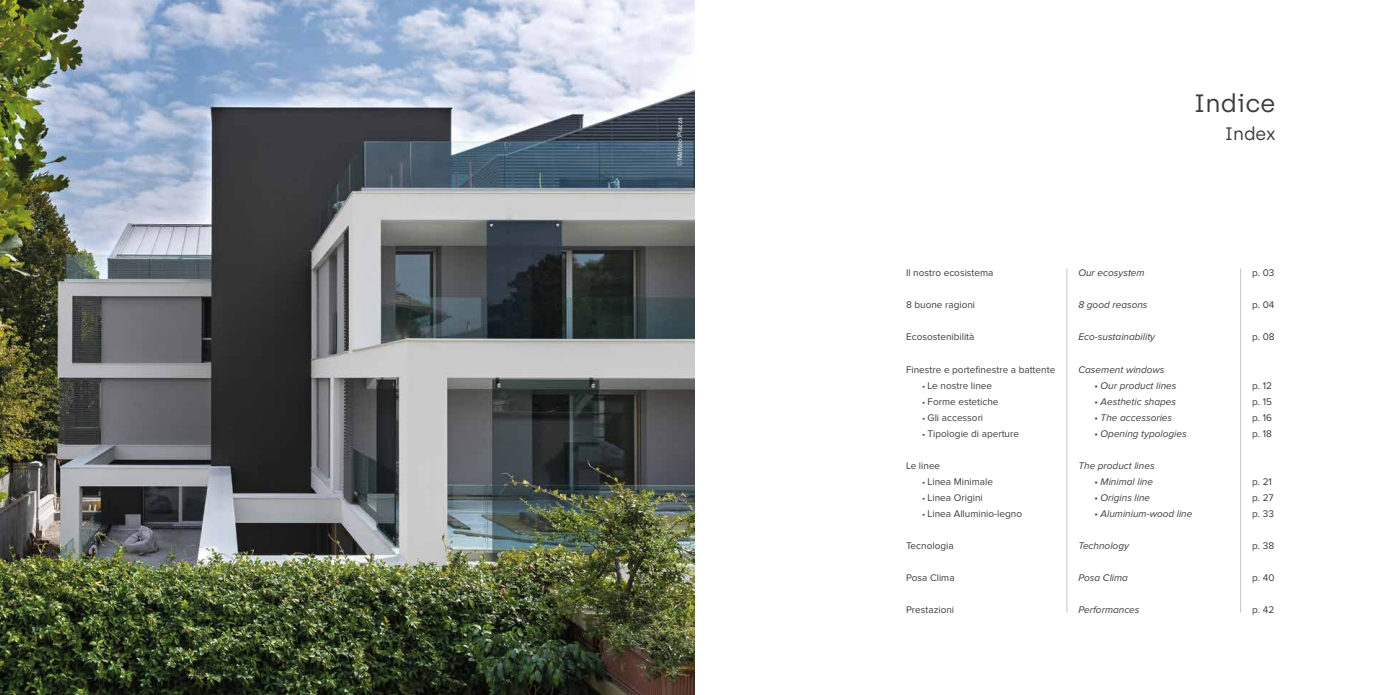
<style>
.page{position:relative;width:1389px;height:695px;background:#fff}
.page>*{position:absolute;margin:0;border:0;box-sizing:border-box;transform-origin:0 0}
.t1{font:25px "Archia";color:#3c3c3b}
.t2{font:18px "Archia";color:#3c3c3b}
.t3{font:10px/16px "Proxima Nova";color:#3c3c3b;text-align:justify}
.t4{font:italic 10px "Proxima Nova";color:#3c3c3b}
.t5{font:7px "Proxima Nova";color:#fff}
.s1{font-size:9px}
</style>
<div class="page">
<img style="left:0;top:0;width:694px;height:694px">
<hr style="left:1067px;top:268px;width:1px;height:344px;background:#c6c6c6">
<hr style="left:1240px;top:268px;width:1px;height:344px;background:#c6c6c6">
<p class="t5" style="left:676px;top:166px;width:50px;rotate:-90deg">©Matteo Piazza</p>
<h1 class="t1" style="left:1194px;top:89px;width:83px">Indice</h1>
<h2 class="t2" style="left:1225px;top:123px;width:52px">Index</h2>
<p class="t3" style="left:906px;top:265px;width:89px">Il nostro ecosistema</p>
<p class="t3" style="left:906px;top:297px;width:71px">8 buone ragioni</p>
<p class="t3" style="left:906px;top:329px;width:70px">Ecosostenibilità</p>
<p class="t3" style="left:906px;top:361px;width:151px">Finestre e portefinestre a battente</p>
<p class="t3" style="left:922px;top:377px;width:72px"><span class="s1">•</span> Le nostre linee</p>
<p class="t3" style="left:922px;top:393px;width:78px"><span class="s1">•</span> Forme estetiche</p>
<p class="t3" style="left:922px;top:409px;width:63px"><span class="s1">•</span> Gli accessori</p>
<p class="t3" style="left:922px;top:425px;width:99px"><span class="s1">•</span> Tipologie di aperture</p>
<p class="t3" style="left:906px;top:457px;width:36px">Le linee</p>
<p class="t3" style="left:922px;top:473px;width:73px"><span class="s1">•</span> Linea Minimale</p>
<p class="t3" style="left:922px;top:489px;width:62px"><span class="s1">•</span> Linea Origini</p>
<p class="t3" style="left:922px;top:505px;width:102px"><span class="s1">•</span> Linea Alluminio-legno</p>
<p class="t3" style="left:906px;top:537px;width:49px">Tecnologia</p>
<p class="t3" style="left:906px;top:569px;width:50px">Posa Clima</p>
<p class="t3" style="left:906px;top:601px;width:50px">Prestazioni</p>
<p class="t4" style="left:1078px;top:268px;width:68px">Our ecosystem</p>
<p class="t4" style="left:1078px;top:300px;width:71px">8 good reasons</p>
<p class="t4" style="left:1078px;top:332px;width:78px">Eco-sustainability</p>
<p class="t4" style="left:1078px;top:364px;width:88px">Casement windows</p>
<p class="t4" style="left:1094px;top:380px;width:84px">• Our product lines</p>
<p class="t4" style="left:1094px;top:396px;width:83px">• Aesthetic shapes</p>
<p class="t4" style="left:1094px;top:412px;width:79px">• The accessories</p>
<p class="t4" style="left:1094px;top:428px;width:94px">• Opening typologies</p>
<p class="t4" style="left:1078px;top:460px;width:78px">The product lines</p>
<p class="t4" style="left:1094px;top:476px;width:60px">• Minimal line</p>
<p class="t4" style="left:1094px;top:492px;width:57px">• Origins line</p>
<p class="t4" style="left:1094px;top:508px;width:99px">• Aluminium-wood line</p>
<p class="t4" style="left:1078px;top:540px;width:52px">Technology</p>
<p class="t4" style="left:1078px;top:572px;width:51px">Posa Clima</p>
<p class="t4" style="left:1078px;top:604px;width:63px">Performances</p>
<p class="t3" style="left:1252px;top:265px;width:24px">p. 03</p>
<p class="t3" style="left:1252px;top:297px;width:24px">p. 04</p>
<p class="t3" style="left:1252px;top:329px;width:24px">p. 08</p>
<p class="t3" style="left:1252px;top:377px;width:21px">p. 12 p. 15 p. 16 p. 18</p>
<p class="t3" style="left:1252px;top:473px;width:23px;text-align:left">p. 21 p. 27 p. 33</p>
<p class="t3" style="left:1252px;top:537px;width:23px">p. 38</p>
<p class="t3" style="left:1252px;top:569px;width:24px">p. 40</p>
<p class="t3" style="left:1252px;top:601px;width:24px">p. 42</p>
</div>
